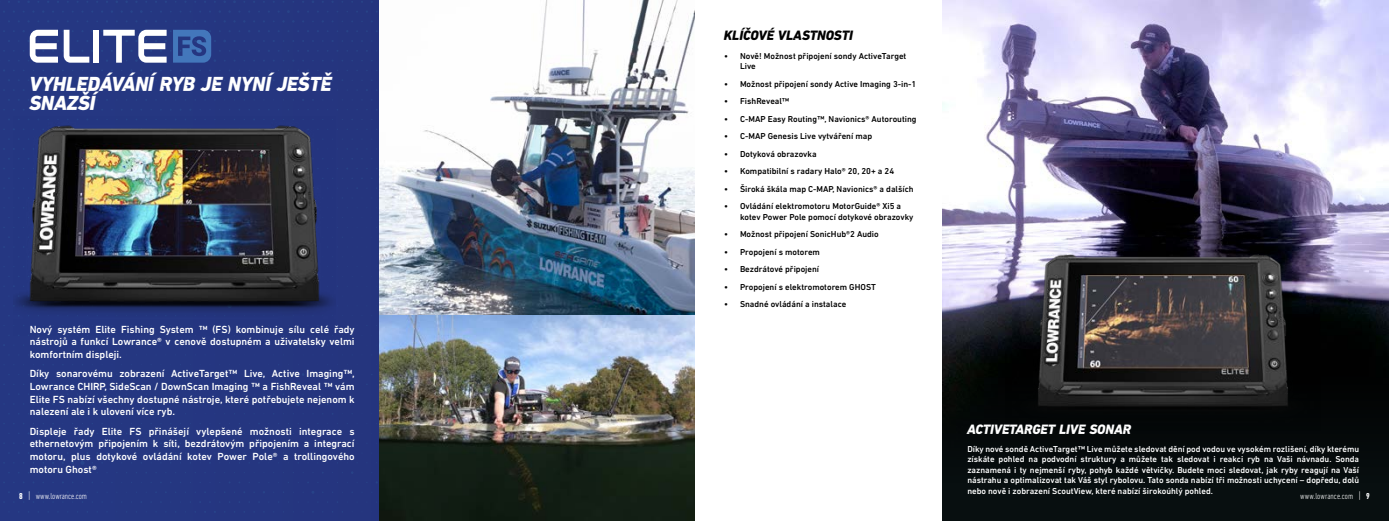
<style>
.page{position:relative;width:1389px;height:521px;background:#fff}
.page>*{position:absolute;margin:0;border:0;box-sizing:border-box;transform-origin:0 0}
.t1{font:21px/19.2px "FINNEXTLTPRO Regular";color:#fff}
.t2{font:14px "FINNEXTLTPRO Regular";color:#fff}
.t3{font:14px "FINNEXTLTPRO Regular";color:#000}
.t4{font:500 10.5px/12.6px "DIN Next LT Pro";color:#fff;text-align:justify}
.t5{font:500 8.75px/10.5px "DIN Next LT Pro";color:#000}
.t6{font:500 8.75px/10.5px "DIN Next LT Pro";color:#fff;text-align:justify}
.t7{font:300 condensed 8.75px "DIN Next LT Pro";color:#fff}
.s1{font-weight:700}
.s2{font-size:10.5px}
</style>
<div class="page">
<div style="left:0;top:0;width:379px;height:521px;background:#253681"></div>
<img style="left:379px;top:0;width:315px;height:521px">
<img style="left:13px;top:117px;width:323px;height:218px">
<div style="left:943px;top:0;width:446px;height:521px;background:#080f10"></div>
<img style="left:943px;top:0;width:446px;height:414px">
<img style="left:1006px;top:247px;width:315px;height:167px">
<svg style="left:30px;top:30px;width:28px;height:33px"></svg>
<svg style="left:64px;top:30px;width:25px;height:33px"></svg>
<div style="left:93px;top:30px;width:6px;height:33px;background:#fff"></div>
<svg style="left:103px;top:30px;width:64px;height:33px"></svg>
<svg style="left:173px;top:30px;width:38px;height:33px"></svg>
<h1 class="t1" style="left:30px;top:74px;width:304px">VYHLEDÁVÁNÍ RYB JE NYNÍ JEŠTĚ<br>SNAZŠÍ</h1>
<h2 class="t3" style="left:724px;top:27px;width:130px">KLÍČOVÉ VLASTNOSTI</h2>
<p class="t5" style="left:740px;top:50px;width:168px;text-indent:-16px">• Nově! Možnost připojení sondy ActiveTarget<br>Live</p>
<p class="t5" style="left:724px;top:78px;width:194px">• Možnost připojení sondy Active Imaging 3-in-1</p>
<p class="t5" style="left:724px;top:96px;width:67px">• FishReveal™</p>
<p class="t5" style="left:724px;top:113px;width:194px">• C-MAP Easy Routing™, Navionics® Autorouting</p>
<p class="t5" style="left:724px;top:131px;width:149px">• C-MAP Genesis Live vytváření map</p>
<p class="t5" style="left:724px;top:148px;width:94px">• Dotyková obrazovka</p>
<p class="t5" style="left:724px;top:166px;width:171px">• Kompatibilní s radary Halo® 20, 20+ a 24</p>
<p class="t5" style="left:724px;top:183px;width:191px">• Široká škála map C-MAP, Navionics® a dalších</p>
<p class="t5" style="left:740px;top:201px;width:175px;text-indent:-16px">• Ovládání elektromotoru MotorGuide® Xi5 a kotev Power Pole pomocí dotykové obrazovky</p>
<p class="t5" style="left:724px;top:229px;width:156px">• Možnost připojení SonicHub®2 Audio</p>
<p class="t5" style="left:724px;top:246px;width:97px">• Propojení s motorem</p>
<p class="t5" style="left:724px;top:264px;width:96px">• Bezdrátové připojení</p>
<p class="t5" style="left:724px;top:281px;width:153px">• Propojení s elektromotorem GHOST</p>
<p class="t5" style="left:724px;top:299px;width:124px">• Snadné ovládání a instalace</p>
<p class="t4" style="left:30px;top:323px;width:326px">Nový systém Elite Fishing System ™ (FS) kombinuje sílu celé řady nástrojů a funkcí Lowrance® v cenově dostupném a uživatelsky velmi komfortním displeji.</p>
<p class="t4" style="left:30px;top:367px;width:327px">Díky sonarovému zobrazení ActiveTarget™ Live, Active Imaging™, Lowrance CHIRP, SideScan / DownScan Imaging ™ a FishReveal ™ vám Elite FS nabízí všechny dostupné nástroje, které potřebujete nejenom k nalezení ale i k ulovení více ryb.</p>
<p class="t4" style="left:30px;top:425px;width:326px">Displeje řady Elite FS přinášejí vylepšené možnosti integrace s ethernetovým připojením k síti, bezdrátovým připojením a integrací motoru, plus dotykové ovládání kotev Power Pole® a trollingového motoru Ghost®</p>
<h2 class="t2" style="left:967px;top:421px;width:165px">ACTIVETARGET LIVE SONAR</h2>
<p class="t6" style="left:967px;top:443px;width:393px">Díky nové sondě ActiveTarget™ Live můžete sledovat dění pod vodou ve vysokém rozlišení, díky kterému získáte pohled na podvodní struktury a můžete tak sledovat i reakci ryb na Vaši návnadu. Sonda zaznamená i ty nejmenší ryby, pohyb každé větvičky. Budete moci sledovat, jak ryby reagují na Vaší nástrahu a optimalizovat tak Váš styl rybolovu. Tato sonda nabízí tři možnosti uchycení – dopředu, dolů nebo nově i zobrazení ScoutView, které nabízí širokoúhlý pohled.</p>
<p class="t7" style="left:19px;top:491px;width:69px"><span class="s1">8</span> <span class="s2">|</span> www.lowrance.com</p>
<p class="t7" style="left:1300px;top:491px;width:71px">www.lowrance.com <span class="s2">|</span> <span class="s1">9</span></p>
</div>
